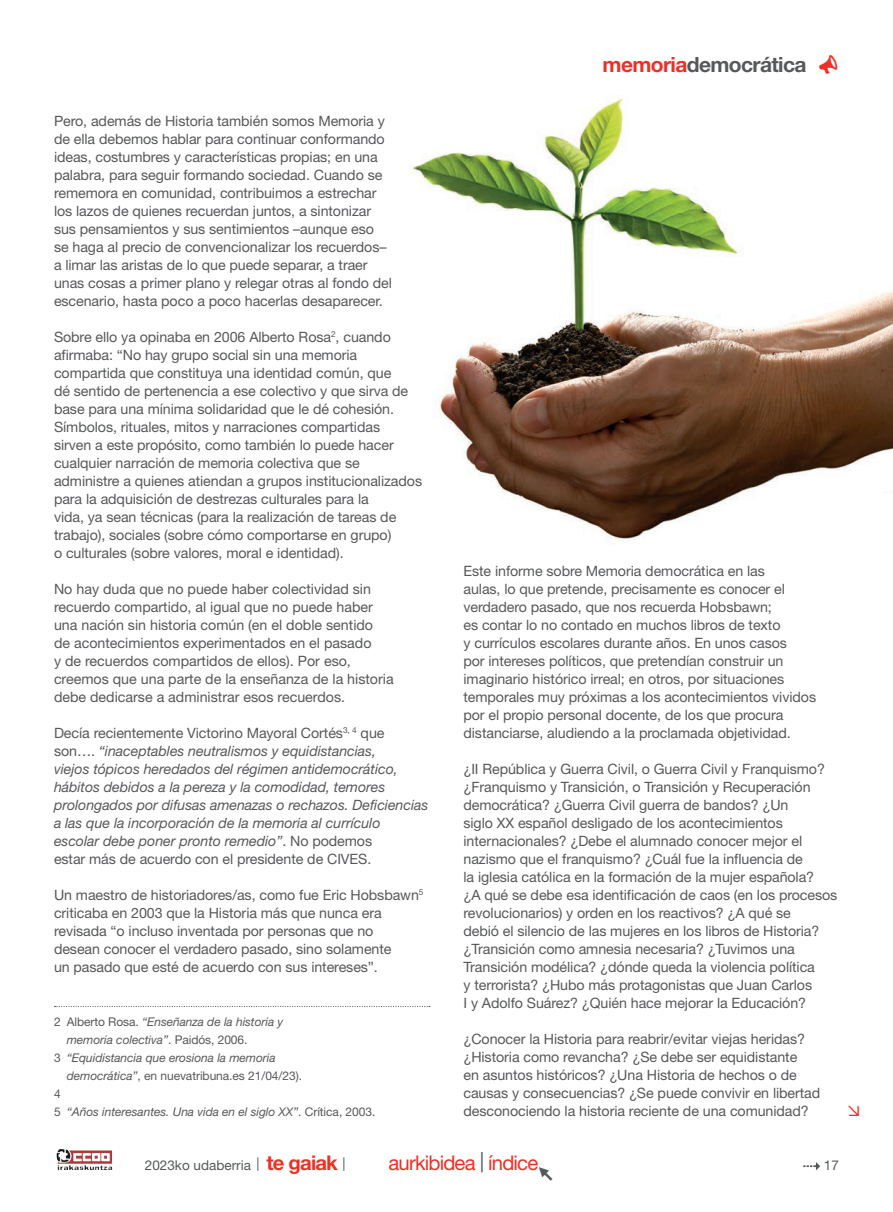
<style>
.page{position:relative;width:893px;height:1212px;background:#fff}
.page>*{position:absolute;margin:0;border:0;box-sizing:border-box;transform-origin:0 0}
.t1{font:700 21px "Helvetica Neue LT Std";letter-spacing:-.03em;color:#57585a}
.t2{font:20.25px "Helvetica Neue LT Std";letter-spacing:-.04em;color:#ee3025}
.t3{font:14.25px/18px "Helvetica Neue LT Std";letter-spacing:-.005em;color:#57585a}
.t4{font:italic 14.25px/18px "Helvetica Neue LT Std";letter-spacing:-.005em;color:#57585a}
.t5{font:13.5px "Helvetica Neue LT Std";color:#545859}
.t6{font:13.5px "Iconic Fill";color:#545859}
.t7{font:italic 12px/18px "Helvetica Neue LT Std";letter-spacing:-.005em;color:#57585a}
.t8{font:12px "Helvetica Neue LT Std";color:#57585a}
.s1{font-style:normal}
.s2{color:#ee3025}
.s3{font-weight:700;font-size:20.25px;color:#ee3025}
.s4{color:#545859}
</style>
<div class="page">
<img style="left:410px;top:96px;width:483px;height:444px">
<svg style="left:803px;top:1162px;width:17px;height:8px"></svg>
<svg style="left:57px;top:1149px;width:11px;height:7px"></svg>
<svg style="left:55px;top:1006px;width:375px;height:1px"></svg>
<p class="t3" style="left:54px;top:112px;width:340px">Pero, además de Historia también somos Memoria y de ella debemos hablar para continuar conformando ideas, costumbres y características propias; en una palabra, para seguir formando sociedad. Cuando se rememora en comunidad, contribuimos a estrechar los lazos de quienes recuerdan juntos, a sintonizar sus pensamientos y sus sentimientos –aunque eso se haga al precio de convencionalizar los recuerdos– a limar las aristas de lo que puede separar, a traer unas cosas a primer plano y relegar otras al fondo del escenario, hasta poco a poco hacerlas desaparecer.</p>
<p class="t3" style="left:54px;top:328px;width:370px">Sobre ello ya opinaba en 2006 Alberto Rosa<sup>2</sup>, cuando afirmaba: “No hay grupo social sin una memoria compartida que constituya una identidad común, que<br>dé sentido de pertenencia a ese colectivo y que sirva de base para una mínima solidaridad que le dé cohesión.<br>Símbolos, rituales, mitos y narraciones compartidas<br>sirven a este propósito, como también lo puede hacer cualquier narración de memoria colectiva que se administre a quienes atiendan a grupos institucionalizados para la adquisición de destrezas culturales para la<br>vida, ya sean técnicas (para la realización de tareas de trabajo), sociales (sobre cómo comportarse en grupo)<br>o culturales (sobre valores, moral e identidad).</p>
<p class="t3" style="left:54px;top:580px;width:341px">No hay duda que no puede haber colectividad sin recuerdo compartido, al igual que no puede haber una nación sin historia común (en el doble sentido<br>de acontecimientos experimentados en el pasado<br>y de recuerdos compartidos de ellos). Por eso, creemos que una parte de la enseñanza de la historia debe dedicarse a administrar esos recuerdos.</p>
<p class="t4" style="left:54px;top:724px;width:376px"><span class="s1">Decía recientemente Victorino Mayoral Cortés</span><sup>3,</sup> <sup>4</sup> <span class="s1">que son….</span> “inaceptables neutralismos y equidistancias,<br>viejos tópicos heredados del régimen antidemocrático, hábitos debidos a la pereza y la comodidad, temores prolongados por difusas amenazas o rechazos. Deficiencias a las que la incorporación de la memoria al currículo escolar debe poner pronto remedio”<span class="s1">. No podemos<br>estar más de acuerdo con el presidente de CIVES.</span></p>
<p class="t3" style="left:54px;top:886px;width:371px">Un maestro de historiadores/as, como fue Eric Hobsbawn<sup>5 </sup>criticaba en 2003 que la Historia más que nunca era revisada “o incluso inventada por personas que no<br>desean conocer el verdadero pasado, sino solamente<br>un pasado que esté de acuerdo con sus intereses”.</p>
<p class="t7" style="left:67px;top:1013px;width:218px;text-indent:-13px"><span class="s1">2 Alberto Rosa.</span> “Enseñanza de la historia y memoria colectiva”<span class="s1">. Paidós, 2006.</span></p>
<p class="t7" style="left:67px;top:1049px;width:237px;text-indent:-13px"><span class="s1">3</span> “Equidistancia que erosiona la memoria democrática”<span class="s1">, en nuevatribuna.es 21/04/23).</span></p>
<p class="t8" style="left:54px;top:1087px;width:8px">4</p>
<p class="t7" style="left:54px;top:1103px;width:323px"><span class="s1">5</span> “Años interesantes. Una vida en el siglo XX”<span class="s1">. Crítica, 2003.</span></p>
<p class="t1" style="left:603px;top:52px;width:205px"><span class="s2">memoria</span>democrática</p>
<p class="t3" style="left:463px;top:562px;width:354px">Este informe sobre Memoria democrática en las<br>aulas, lo que pretende, precisamente es conocer el verdadero pasado, que nos recuerda Hobsbawn;<br>es contar lo no contado en muchos libros de texto<br>y currículos escolares durante años. En unos casos<br>por intereses políticos, que pretendían construir un imaginario histórico irreal; en otros, por situaciones temporales muy próximas a los acontecimientos vividos por el propio personal docente, de los que procura distanciarse, aludiendo a la proclamada objetividad.</p>
<p class="t3" style="left:463px;top:760px;width:375px">¿II República y Guerra Civil, o Guerra Civil y Franquismo? ¿Franquismo y Transición, o Transición y Recuperación democrática? ¿Guerra Civil guerra de bandos? ¿Un<br>siglo XX español desligado de los acontecimientos internacionales? ¿Debe el alumnado conocer mejor el nazismo que el franquismo? ¿Cuál fue la influencia de<br>la iglesia católica en la formación de la mujer española?<br>¿A qué se debe esa identificación de caos (en los procesos revolucionarios) y orden en los reactivos? ¿A qué se<br>debió el silencio de las mujeres en los libros de Historia? ¿Transición como amnesia necesaria? ¿Tuvimos una Transición modélica? ¿dónde queda la violencia política<br>y terrorista? ¿Hubo más protagonistas que Juan Carlos<br>I y Adolfo Suárez? ¿Quién hace mejorar la Educación?</p>
<p class="t3" style="left:463px;top:1030px;width:358px">¿Conocer la Historia para reabrir/evitar viejas heridas? ¿Historia como revancha? ¿Se debe ser equidistante<br>en asuntos históricos? ¿Una Historia de hechos o de causas y consecuencias? ¿Se puede convivir en libertad desconociendo la historia reciente de una comunidad?</p>
<p class="t5" style="left:145px;top:1157px;width:202px">2023ko udaberria | <span class="s3">te gaiak</span> |</p>
<h2 class="t2" style="left:389px;top:1150px;width:151px">aurkibidea <span class="s4">|</span> índice</h2>
<p class="t5" style="left:824px;top:1157px;width:17px">17</p>
<p class="t6" style="left:539px;top:1167px;width:15px">µ</p>
</div>
